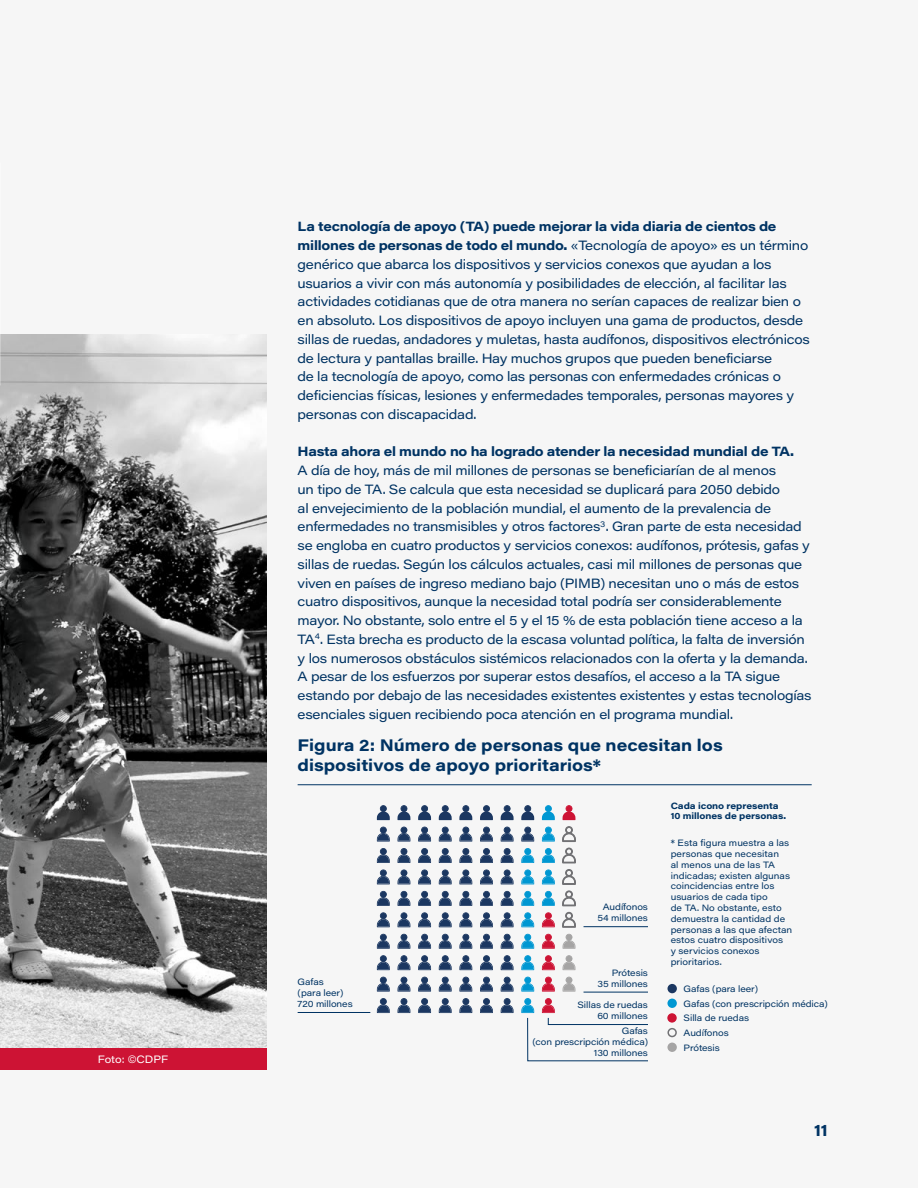
<style>
.page{position:relative;width:918px;height:1188px;background:#f6f6f6}
.page>*{position:absolute;margin:0;border:0;box-sizing:border-box;transform-origin:0 0}
.Figure{font:700 16.5px/19.8px "Acumin Pro Wide";color:#003363}
.text{font:13.2px/18.8px "Acumin Pro Wide";letter-spacing:-.02em;color:#003363}
.credit{font:10.5px "Acumin Pro Wide";color:#fff}
.testo_tabella_figura{font:9px/10.8px "Acumin Pro Wide";letter-spacing:-.005em;color:#003363;text-align:right}
.t1{font:700 9px/10.8px "Acumin Pro Wide";letter-spacing:-.01em;color:#003363}
.s1{font-weight:700}
</style>
<div class="page">
<img style="left:0;top:334px;width:266px;height:715px">
<svg style="left:0;top:334px;width:88px;height:705px;background:#676767"></svg>
<div style="left:0;top:1049px;width:266px;height:21px;background:#cd1334"></div>
<hr style="left:298px;top:784px;width:514px;height:1px;background:#003363">
<hr style="left:298px;top:1012px;width:72px;height:1px;background:#003363">
<hr style="left:584px;top:992px;width:64px;height:1px;background:#003363">
<hr style="left:584px;top:926px;width:64px;height:1px;background:#003363">
<svg style="left:377px;top:805px;width:13px;height:15px"></svg>
<svg style="left:377px;top:827px;width:13px;height:15px"></svg>
<svg style="left:377px;top:848px;width:13px;height:15px"></svg>
<svg style="left:377px;top:869px;width:13px;height:15px"></svg>
<svg style="left:377px;top:891px;width:13px;height:15px"></svg>
<svg style="left:377px;top:912px;width:13px;height:15px"></svg>
<svg style="left:377px;top:934px;width:13px;height:15px"></svg>
<svg style="left:377px;top:955px;width:13px;height:15px"></svg>
<svg style="left:377px;top:977px;width:13px;height:15px"></svg>
<svg style="left:377px;top:998px;width:13px;height:15px"></svg>
<svg style="left:397px;top:805px;width:13px;height:15px"></svg>
<svg style="left:397px;top:827px;width:13px;height:15px"></svg>
<svg style="left:397px;top:848px;width:13px;height:15px"></svg>
<svg style="left:397px;top:869px;width:13px;height:15px"></svg>
<svg style="left:397px;top:891px;width:13px;height:15px"></svg>
<svg style="left:397px;top:912px;width:13px;height:15px"></svg>
<svg style="left:397px;top:934px;width:13px;height:15px"></svg>
<svg style="left:397px;top:955px;width:13px;height:15px"></svg>
<svg style="left:397px;top:977px;width:13px;height:15px"></svg>
<svg style="left:397px;top:998px;width:13px;height:15px"></svg>
<svg style="left:418px;top:805px;width:13px;height:15px"></svg>
<svg style="left:418px;top:827px;width:13px;height:15px"></svg>
<svg style="left:418px;top:848px;width:13px;height:15px"></svg>
<svg style="left:418px;top:869px;width:13px;height:15px"></svg>
<svg style="left:418px;top:891px;width:13px;height:15px"></svg>
<svg style="left:418px;top:912px;width:13px;height:15px"></svg>
<svg style="left:418px;top:934px;width:13px;height:15px"></svg>
<svg style="left:418px;top:955px;width:13px;height:15px"></svg>
<svg style="left:418px;top:977px;width:13px;height:15px"></svg>
<svg style="left:418px;top:998px;width:13px;height:15px"></svg>
<svg style="left:439px;top:805px;width:13px;height:15px"></svg>
<svg style="left:439px;top:827px;width:13px;height:15px"></svg>
<svg style="left:439px;top:848px;width:13px;height:15px"></svg>
<svg style="left:439px;top:869px;width:13px;height:15px"></svg>
<svg style="left:439px;top:891px;width:13px;height:15px"></svg>
<svg style="left:439px;top:912px;width:13px;height:15px"></svg>
<svg style="left:439px;top:934px;width:13px;height:15px"></svg>
<svg style="left:439px;top:955px;width:13px;height:15px"></svg>
<svg style="left:439px;top:977px;width:13px;height:15px"></svg>
<svg style="left:439px;top:998px;width:13px;height:15px"></svg>
<svg style="left:459px;top:805px;width:13px;height:15px"></svg>
<svg style="left:459px;top:827px;width:13px;height:15px"></svg>
<svg style="left:459px;top:848px;width:13px;height:15px"></svg>
<svg style="left:459px;top:869px;width:13px;height:15px"></svg>
<svg style="left:459px;top:891px;width:13px;height:15px"></svg>
<svg style="left:459px;top:912px;width:13px;height:15px"></svg>
<svg style="left:459px;top:934px;width:13px;height:15px"></svg>
<svg style="left:459px;top:955px;width:13px;height:15px"></svg>
<svg style="left:459px;top:977px;width:13px;height:15px"></svg>
<svg style="left:459px;top:998px;width:13px;height:15px"></svg>
<svg style="left:480px;top:805px;width:13px;height:15px"></svg>
<svg style="left:480px;top:827px;width:13px;height:15px"></svg>
<svg style="left:480px;top:848px;width:13px;height:15px"></svg>
<svg style="left:480px;top:869px;width:13px;height:15px"></svg>
<svg style="left:480px;top:891px;width:13px;height:15px"></svg>
<svg style="left:480px;top:912px;width:13px;height:15px"></svg>
<svg style="left:480px;top:934px;width:13px;height:15px"></svg>
<svg style="left:480px;top:955px;width:13px;height:15px"></svg>
<svg style="left:480px;top:977px;width:13px;height:15px"></svg>
<svg style="left:480px;top:998px;width:13px;height:15px"></svg>
<svg style="left:501px;top:805px;width:13px;height:15px"></svg>
<svg style="left:501px;top:827px;width:13px;height:15px"></svg>
<svg style="left:501px;top:848px;width:13px;height:15px"></svg>
<svg style="left:501px;top:869px;width:13px;height:15px"></svg>
<svg style="left:501px;top:891px;width:13px;height:15px"></svg>
<svg style="left:501px;top:912px;width:13px;height:15px"></svg>
<svg style="left:501px;top:934px;width:13px;height:15px"></svg>
<svg style="left:501px;top:955px;width:13px;height:15px"></svg>
<svg style="left:501px;top:977px;width:13px;height:15px"></svg>
<svg style="left:501px;top:998px;width:13px;height:15px"></svg>
<svg style="left:521px;top:805px;width:13px;height:15px"></svg>
<svg style="left:521px;top:827px;width:13px;height:15px"></svg>
<svg style="left:521px;top:848px;width:13px;height:15px"></svg>
<svg style="left:521px;top:869px;width:13px;height:15px"></svg>
<svg style="left:521px;top:891px;width:13px;height:15px"></svg>
<svg style="left:521px;top:912px;width:13px;height:15px"></svg>
<svg style="left:521px;top:934px;width:13px;height:15px"></svg>
<svg style="left:521px;top:955px;width:13px;height:15px"></svg>
<svg style="left:521px;top:977px;width:13px;height:15px"></svg>
<svg style="left:542px;top:805px;width:13px;height:15px"></svg>
<svg style="left:542px;top:827px;width:13px;height:15px"></svg>
<svg style="left:542px;top:848px;width:13px;height:15px"></svg>
<svg style="left:542px;top:869px;width:13px;height:15px"></svg>
<svg style="left:542px;top:891px;width:13px;height:15px"></svg>
<svg style="left:542px;top:912px;width:13px;height:15px"></svg>
<svg style="left:542px;top:934px;width:13px;height:15px"></svg>
<svg style="left:542px;top:955px;width:13px;height:15px"></svg>
<svg style="left:542px;top:977px;width:13px;height:15px"></svg>
<svg style="left:563px;top:805px;width:12px;height:15px"></svg>
<svg style="left:562px;top:826px;width:14px;height:16px"></svg>
<svg style="left:562px;top:848px;width:14px;height:15px"></svg>
<svg style="left:562px;top:869px;width:14px;height:37px"></svg>
<svg style="left:562px;top:912px;width:14px;height:16px"></svg>
<svg style="left:563px;top:934px;width:12px;height:15px"></svg>
<svg style="left:563px;top:955px;width:12px;height:15px"></svg>
<svg style="left:563px;top:977px;width:12px;height:15px"></svg>
<svg style="left:521px;top:998px;width:127px;height:63px"></svg>
<svg style="left:667px;top:1013px;width:10px;height:10px"></svg>
<svg style="left:667px;top:1028px;width:10px;height:10px"></svg>
<div style="left:667px;top:1043px;width:10px;height:9px;background:#a5a4a4;border-radius:50%"></div>
<div style="left:667px;top:984px;width:10px;height:9px;background:#1b3761;border-radius:50%"></div>
<div style="left:667px;top:999px;width:10px;height:9px;background:#0097d2;border-radius:50%"></div>
<p class="credit" style="left:64px;top:1052px;width:115px">Photo credit: @CDPF</p>
<p class="credit" style="left:98px;top:1052px;width:72px">Foto: ©CDPF</p>
<p class="text" style="left:298px;top:217px;width:514px"><span class="s1">La tecnología de apoyo (TA) puede mejorar la vida diaria de cientos de millones de personas de todo el mundo.</span> «Tecnología de apoyo» es un término genérico que abarca los dispositivos y servicios conexos que ayudan a los usuarios a vivir con más autonomía y posibilidades de elección, al facilitar las actividades cotidianas que de otra manera no serían capaces de realizar bien o en absoluto. Los dispositivos de apoyo incluyen una gama de productos, desde sillas de ruedas, andadores y muletas, hasta audífonos, dispositivos electrónicos de lectura y pantallas braille. Hay muchos grupos que pueden beneficiarse<br>de la tecnología de apoyo, como las personas con enfermedades crónicas o deficiencias físicas, lesiones y enfermedades temporales, personas mayores y personas con discapacidad.</p>
<p class="text" style="left:298px;top:442px;width:516px"><span class="s1">Hasta ahora el mundo no ha logrado atender la necesidad mundial de TA.<br></span>A día de hoy, más de mil millones de personas se beneficiarían de al menos<br>un tipo de TA. Se calcula que esta necesidad se duplicará para 2050 debido<br>al envejecimiento de la población mundial, el aumento de la prevalencia de enfermedades no transmisibles y otros factores<sup>3</sup>. Gran parte de esta necesidad se engloba en cuatro productos y servicios conexos: audífonos, prótesis, gafas y sillas de ruedas. Según los cálculos actuales, casi mil millones de personas que viven en países de ingreso mediano bajo (PIMB) necesitan uno o más de estos cuatro dispositivos, aunque la necesidad total podría ser considerablemente mayor. No obstante, solo entre el 5 y el 15 % de esta población tiene acceso a la TA<sup>4</sup>. Esta brecha es producto de la escasa voluntad política, la falta de inversión y los numerosos obstáculos sistémicos relacionados con la oferta y la demanda.<br>A pesar de los esfuerzos por superar estos desafíos, el acceso a la TA sigue estando por debajo de las necesidades existentes existentes y estas tecnologías esenciales siguen recibiendo poca atención en el programa mundial.</p>
<p class="Figure" style="left:298px;top:735px;width:427px">Figura 2: Número de personas que necesitan los dispositivos de apoyo prioritarios*</p>
<p class="testo_tabella_figura" style="left:298px;top:976px;width:57px;text-align:left">Gafas<br>(para leer)<br>720 millones</p>
<p class="testo_tabella_figura" style="left:597px;top:901px;width:52px">Audífonos<br>54 millones</p>
<p class="testo_tabella_figura" style="left:598px;top:967px;width:52px">Prótesis<br>35 millones</p>
<p class="testo_tabella_figura" style="left:578px;top:999px;width:72px">Sillas de ruedas<br>60 millones</p>
<p class="testo_tabella_figura" style="left:533px;top:1025px;width:117px">Gafas<br>(con prescripción médica)<br>130 millones</p>
<p class="t1" style="left:671px;top:800px;width:117px">Cada icono representa<br>10 millones de personas.</p>
<p class="testo_tabella_figura" style="left:671px;top:837px;width:123px;text-align:left">* Esta figura muestra a las personas que necesitan<br>al menos una de las TA indicadas; existen algunas coincidencias entre los usuarios de cada tipo<br>de TA. No obstante, esto demuestra la cantidad de personas a las que afectan estos cuatro dispositivos<br>y servicios conexos prioritarios.</p>
<p class="testo_tabella_figura" style="left:684px;top:983px;width:76px">Gafas (para leer)</p>
<p class="testo_tabella_figura" style="left:684px;top:998px;width:146px">Gafas (con prescripción médica)</p>
<p class="testo_tabella_figura" style="left:684px;top:1012px;width:67px">Silla de ruedas</p>
<p class="testo_tabella_figura" style="left:684px;top:1027px;width:47px">Audífonos</p>
<p class="testo_tabella_figura" style="left:684px;top:1042px;width:38px">Prótesis</p>
<p class="Figure" style="left:814px;top:1120px;width:15px">11</p>
</div>
